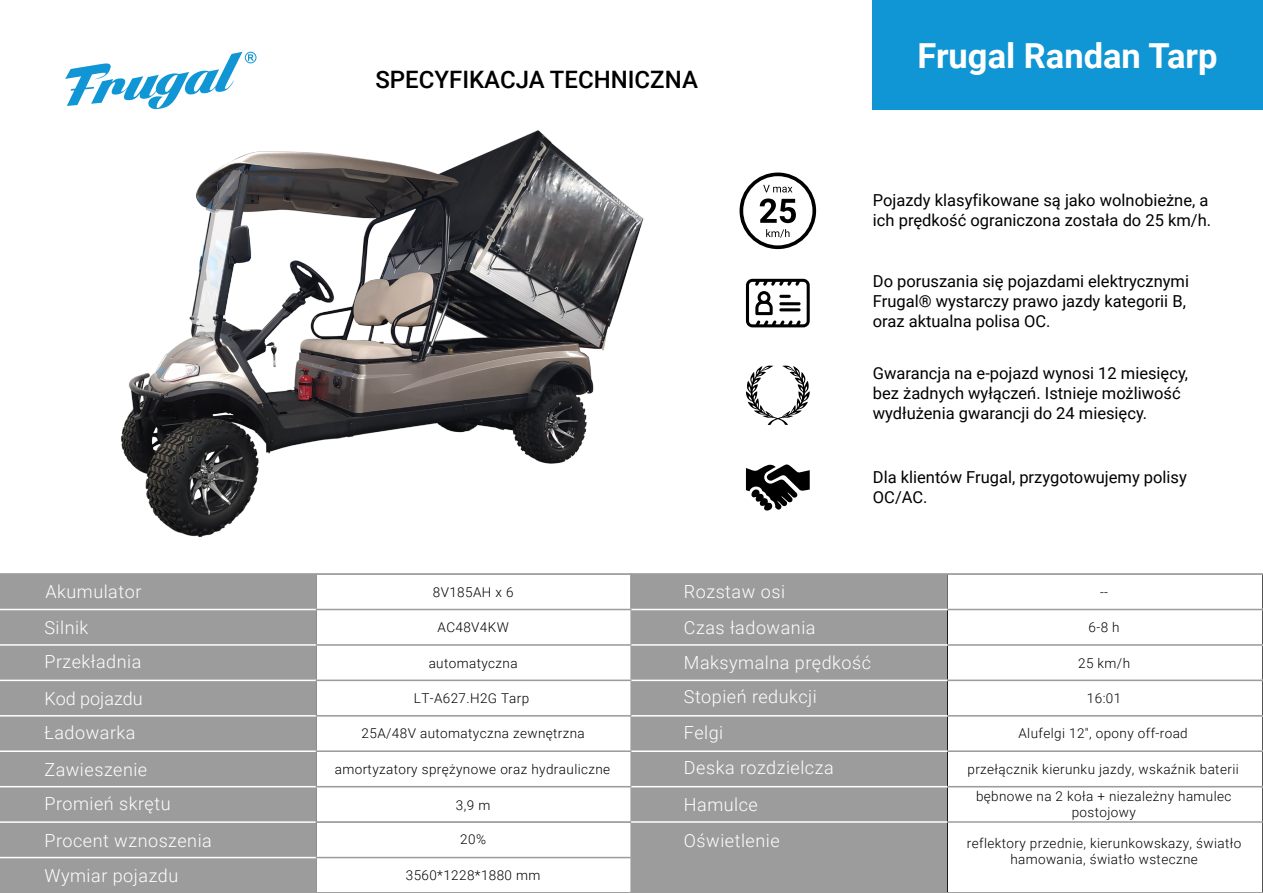
<style>
.page{position:relative;width:1263px;height:893px;background:#fff}
.page>*{position:absolute;margin:0;border:0;box-sizing:border-box;transform-origin:0 0}
.t1{font:700 34.5px "Roboto";color:#fff}
.t2{font:500 24px "Roboto";color:#000}
.t3{font:300 18px/35.5px "Roboto";letter-spacing:.03em;color:#fff}
.t4{font:16.5px/19.8px "Roboto";color:#000}
.t5{font:300 13.5px/26.7px "Roboto";letter-spacing:.03em;color:#000;text-align:center}
</style>
<div class="page">
<div style="left:873px;top:0;width:390px;height:109px;background:#1096d4"></div>
<svg style="left:739px;top:173px;width:77px;height:76px"></svg>
<svg style="left:746px;top:279px;width:64px;height:48px"></svg>
<svg style="left:746px;top:464px;width:64px;height:47px"></svg>
<svg style="left:746px;top:366px;width:64px;height:59px"></svg>
<hr style="left:946px;top:574px;width:2px;height:319px;background:#1c1c1b">
<hr style="left:1262px;top:574px;width:1px;height:319px;background:#1c1c1b">
<div style="left:0;top:573px;width:316px;height:37px;background:#9d9c9c;border:2px solid #9d9c9c"></div>
<div style="left:0;top:609px;width:316px;height:36px;background:#9d9c9c"></div>
<div style="left:0;top:645px;width:316px;height:35px;background:#9d9c9c"></div>
<div style="left:0;top:680px;width:316px;height:36px;background:#9d9c9c"></div>
<div style="left:0;top:716px;width:316px;height:35px;background:#9d9c9c"></div>
<div style="left:0;top:751px;width:316px;height:36px;background:#9d9c9c"></div>
<div style="left:0;top:787px;width:316px;height:35px;background:#9d9c9c"></div>
<div style="left:631px;top:787px;width:316px;height:52px;background:#9d9c9c"></div>
<div style="left:0;top:822px;width:316px;height:35px;background:#9d9c9c"></div>
<div style="left:0;top:857px;width:316px;height:36px;background:#9d9c9c;border:2px solid #9d9c9c"></div>
<div style="left:630px;top:573px;width:317px;height:37px;background:#9d9c9c;border:2px solid #9d9c9c"></div>
<div style="left:631px;top:609px;width:316px;height:36px;background:#9d9c9c"></div>
<div style="left:631px;top:645px;width:316px;height:35px;background:#9d9c9c"></div>
<div style="left:631px;top:680px;width:316px;height:36px;background:#9d9c9c"></div>
<div style="left:631px;top:716px;width:316px;height:35px;background:#9d9c9c"></div>
<div style="left:631px;top:751px;width:316px;height:36px;background:#9d9c9c"></div>
<div style="left:631px;top:838px;width:316px;height:55px;background:#9d9c9c"></div>
<hr style="left:0;top:609px;width:1263px;height:1px;background:#fff">
<hr style="left:0;top:644px;width:1263px;height:2px;background:#fff">
<hr style="left:0;top:680px;width:1263px;height:1px;background:#fff">
<hr style="left:0;top:715px;width:1263px;height:2px;background:#fff">
<hr style="left:0;top:750px;width:1263px;height:2px;background:#fff">
<hr style="left:0;top:786px;width:1263px;height:1px;background:#fff">
<hr style="left:0;top:821px;width:316px;height:2px;background:#fff">
<hr style="left:0;top:857px;width:631px;height:1px;background:#fff">
<hr style="left:316px;top:573px;width:315px;height:2px;background:#9d9c9c">
<hr style="left:316px;top:609px;width:315px;height:1px;background:#9d9c9c">
<hr style="left:316px;top:644px;width:315px;height:2px;background:#9d9c9c">
<hr style="left:316px;top:680px;width:315px;height:1px;background:#9d9c9c">
<hr style="left:316px;top:715px;width:315px;height:2px;background:#9d9c9c">
<hr style="left:316px;top:750px;width:315px;height:2px;background:#9d9c9c">
<hr style="left:316px;top:786px;width:315px;height:1px;background:#9d9c9c">
<hr style="left:316px;top:821px;width:315px;height:2px;background:#9d9c9c">
<hr style="left:316px;top:857px;width:315px;height:1px;background:#9d9c9c">
<hr style="left:316px;top:892px;width:315px;height:1px;background:#9d9c9c">
<hr style="left:947px;top:573px;width:316px;height:2px;background:#9d9c9c">
<hr style="left:947px;top:609px;width:316px;height:1px;background:#9d9c9c">
<hr style="left:947px;top:644px;width:316px;height:2px;background:#9d9c9c">
<hr style="left:947px;top:680px;width:316px;height:1px;background:#9d9c9c">
<hr style="left:947px;top:715px;width:316px;height:2px;background:#9d9c9c">
<hr style="left:947px;top:750px;width:316px;height:2px;background:#9d9c9c">
<hr style="left:947px;top:786px;width:316px;height:1px;background:#9d9c9c">
<hr style="left:947px;top:821px;width:316px;height:2px;background:#9d9c9c">
<hr style="left:947px;top:892px;width:316px;height:1px;background:#9d9c9c">
<svg style="left:65px;top:52px;width:191px;height:57px"></svg>
<hr style="left:631px;top:821px;width:316px;height:2px;background:#fff">
<img style="left:121px;top:130px;width:522px;height:407px">
<h2 class="t2" style="left:375px;top:63px;width:324px">SPECYFIKACJA TECHNICZNA</h2>
<h1 class="t1" style="left:917px;top:32px;width:301px">Frugal Randan Tarp</h1>
<p class="t4" style="left:873px;top:190px;width:340px">Pojazdy klasyfikowane są jako wolnobieżne, a ich prędkość ograniczona została do 25 km/h.</p>
<p class="t4" style="left:873px;top:271px;width:318px">Do poruszania się pojazdami elektrycznymi<br>Frugal® wystarczy prawo jazdy kategorii B, oraz aktualna polisa OC.</p>
<p class="t4" style="left:873px;top:363px;width:317px">Gwarancja na e-pojazd wynosi 12 miesięcy, bez żadnych wyłączeń. Istnieje możliwość wydłużenia gwarancji do 24 miesięcy.</p>
<p class="t4" style="left:873px;top:467px;width:315px">Dla klientów Frugal, przygotowujemy polisy<br>OC/AC.</p>
<h3 class="t3" style="left:45px;top:574px;width:98px">Akumulator</h3>
<p class="t5" style="left:433px;top:578px;width:82px">8V185AH x 6</p>
<p class="t5" style="left:437px;top:613px;width:73px">AC48V4KW</p>
<h3 class="t3" style="left:684px;top:573px;width:189px">Rozstaw osi<br>Czas ładowania<br>Maksymalna prędkość<br>Stopień redukcji<br>Felgi<br>Deska rozdzielcza<br>Hamulce<br>Oświetlenie</h3>
<p class="t5" style="left:1100px;top:578px;width:10px">--</p>
<p class="t5" style="left:1088px;top:613px;width:33px">6-8 h</p>
<p class="t5" style="left:1078px;top:649px;width:53px">25 km/h</p>
<p class="t5" style="left:1087px;top:685px;width:36px">16:01</p>
<p class="t5" style="left:1018px;top:720px;width:171px">Alufelgi 12", opony off-road</p>
<h3 class="t3" style="left:44px;top:610px;width:99px;line-height:33.9px">Silnik<br>Przekładnia</h3>
<h3 class="t3" style="left:44px;top:681px;width:100px;line-height:33.9px">Kod pojazdu<br>Ładowarka</h3>
<h3 class="t3" style="left:44px;top:752px;width:128px;line-height:33.9px">Zawieszenie<br>Promień skrętu</h3>
<h3 class="t3" style="left:44px;top:822px;width:169px">Procent wznoszenia<br>Wymiar pojazdu</h3>
<p class="t5" style="left:429px;top:649px;width:90px">automatyczna</p>
<p class="t5" style="left:414px;top:684px;width:117px">LT-A627.H2G Tarp</p>
<p class="t5" style="left:362px;top:720px;width:225px">25A/48V automatyczna zewnętrzna</p>
<p class="t5" style="left:335px;top:755px;width:277px">amortyzatory sprężynowe oraz hydrauliczne</p>
<p class="t5" style="left:967px;top:755px;width:273px">przełącznik kierunku jazdy, wskaźnik baterii bębnowe na 2 koła + niezależny hamulec</p>
<p class="t5" style="left:1072px;top:798px;width:66px">postojowy</p>
<p class="t5" style="left:967px;top:835px;width:276px;line-height:16.2px">reflektory przednie, kierunkowskazy, światło hamowania, światło wsteczne</p>
<p class="t5" style="left:456px;top:791px;width:36px">3,9 m</p>
<p class="t5" style="left:460px;top:826px;width:27px">20%</p>
<p class="t5" style="left:406px;top:861px;width:136px">3560*1228*1880 mm</p>
</div>
